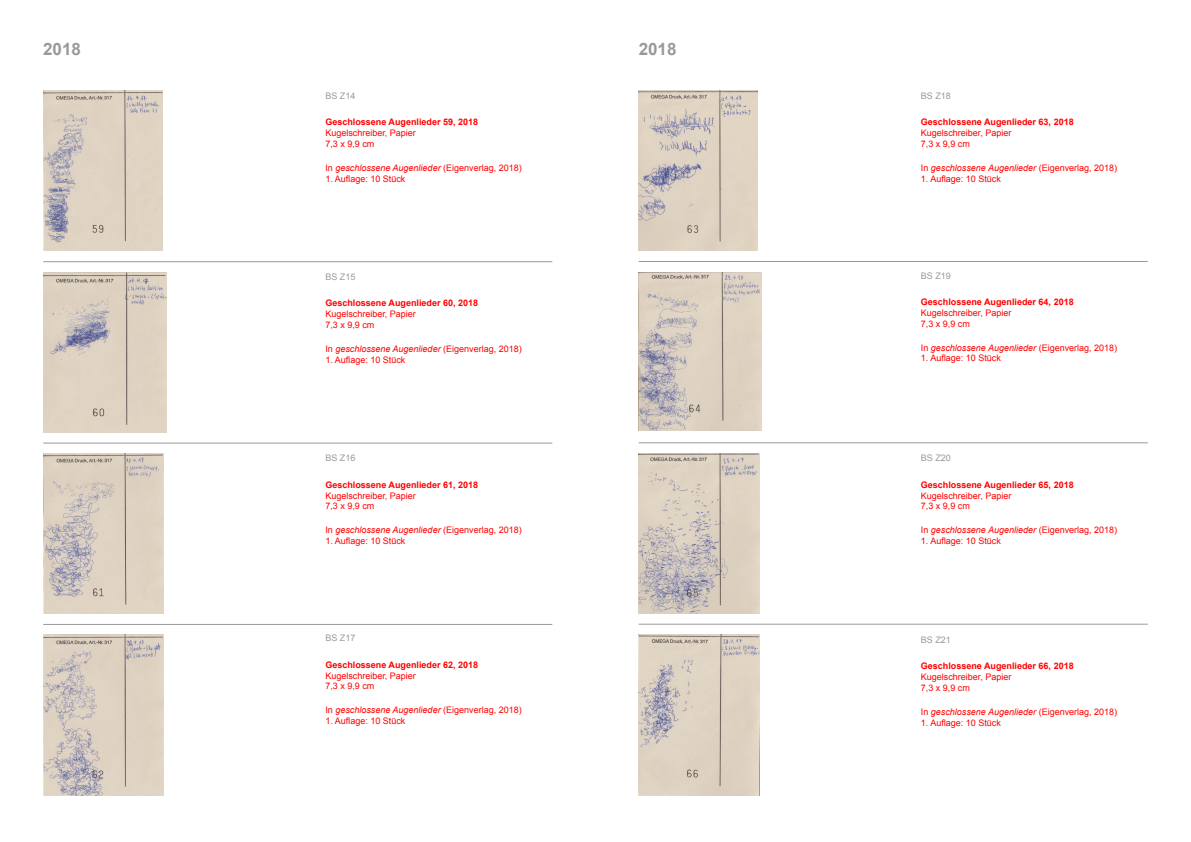
<style>
.page{position:relative;width:1191px;height:842px;background:#fff}
.page>*{position:absolute;margin:0;border:0;box-sizing:border-box;transform-origin:0 0}
.t1{font:700 17px "Arial";color:#999}
.t2{font:9px "Arial";color:#f00}
.t3{font:italic 9px "Arial";color:#f00}
.t4{font:700 9px "Arial";color:#f00}
.t5{font:9px "Arial";color:#999}
.s1{font-style:normal}
</style>
<div class="page">
<img style="left:638px;top:91px;width:119px;height:159px">
<img style="left:43px;top:91px;width:119px;height:159px">
<img style="left:638px;top:453px;width:121px;height:161px">
<img style="left:43px;top:453px;width:121px;height:160px">
<img style="left:638px;top:635px;width:121px;height:160px">
<img style="left:43px;top:635px;width:121px;height:160px">
<img style="left:638px;top:272px;width:123px;height:158px">
<img style="left:43px;top:272px;width:123px;height:160px">
<hr style="left:638px;top:261px;width:509px;height:1px;background:#999">
<hr style="left:638px;top:443px;width:509px;height:1px;background:#999">
<hr style="left:638px;top:624px;width:509px;height:1px;background:#999">
<hr style="left:43px;top:262px;width:509px;height:1px;background:#999">
<hr style="left:43px;top:443px;width:509px;height:1px;background:#999">
<hr style="left:43px;top:624px;width:509px;height:1px;background:#999">
<p class="t1" style="left:43px;top:38px;width:39px">2018</p>
<p class="t1" style="left:638px;top:38px;width:39px">2018</p>
<p class="t5" style="left:325px;top:90px;width:32px">BS Z14</p>
<p class="t4" style="left:325px;top:116px;width:154px">Geschlossene Augenlieder 59, 2018</p>
<p class="t2" style="left:325px;top:127px;width:92px">Kugelschreiber, Papier</p>
<p class="t2" style="left:325px;top:138px;width:51px">7,3 x 9,9 cm</p>
<p class="t3" style="left:325px;top:162px;width:198px"><span class="s1">In</span> geschlossene Augenlieder <span class="s1">(Eigenverlag, 2018)</span></p>
<p class="t2" style="left:325px;top:172px;width:82px">1. Auflage: 10 Stück</p>
<p class="t5" style="left:325px;top:271px;width:32px">BS Z15</p>
<p class="t4" style="left:325px;top:297px;width:154px">Geschlossene Augenlieder 60, 2018</p>
<p class="t2" style="left:325px;top:308px;width:92px">Kugelschreiber, Papier</p>
<p class="t2" style="left:325px;top:319px;width:51px">7,3 x 9,9 cm</p>
<p class="t3" style="left:325px;top:343px;width:198px"><span class="s1">In</span> geschlossene Augenlieder <span class="s1">(Eigenverlag, 2018)</span></p>
<p class="t2" style="left:325px;top:354px;width:82px">1. Auflage: 10 Stück</p>
<p class="t5" style="left:325px;top:452px;width:32px">BS Z16</p>
<p class="t4" style="left:325px;top:479px;width:154px">Geschlossene Augenlieder 61, 2018</p>
<p class="t2" style="left:325px;top:490px;width:92px">Kugelschreiber, Papier</p>
<p class="t2" style="left:325px;top:500px;width:51px">7,3 x 9,9 cm</p>
<p class="t3" style="left:325px;top:524px;width:198px"><span class="s1">In</span> geschlossene Augenlieder <span class="s1">(Eigenverlag, 2018)</span></p>
<p class="t2" style="left:325px;top:535px;width:82px">1. Auflage: 10 Stück</p>
<p class="t5" style="left:325px;top:632px;width:32px">BS Z17</p>
<p class="t4" style="left:325px;top:659px;width:154px">Geschlossene Augenlieder 62, 2018</p>
<p class="t2" style="left:325px;top:669px;width:92px">Kugelschreiber, Papier</p>
<p class="t2" style="left:325px;top:680px;width:51px">7,3 x 9,9 cm</p>
<p class="t3" style="left:325px;top:704px;width:198px"><span class="s1">In</span> geschlossene Augenlieder <span class="s1">(Eigenverlag, 2018)</span></p>
<p class="t2" style="left:325px;top:715px;width:82px">1. Auflage: 10 Stück</p>
<p class="t5" style="left:921px;top:90px;width:32px">BS Z18</p>
<p class="t4" style="left:921px;top:116px;width:154px">Geschlossene Augenlieder 63, 2018</p>
<p class="t2" style="left:921px;top:127px;width:92px">Kugelschreiber, Papier</p>
<p class="t2" style="left:921px;top:138px;width:51px">7,3 x 9,9 cm</p>
<p class="t3" style="left:921px;top:162px;width:198px"><span class="s1">In</span> geschlossene Augenlieder <span class="s1">(Eigenverlag, 2018)</span></p>
<p class="t2" style="left:921px;top:172px;width:82px">1. Auflage: 10 Stück</p>
<p class="t5" style="left:921px;top:270px;width:32px">BS Z19</p>
<p class="t4" style="left:921px;top:296px;width:154px">Geschlossene Augenlieder 64, 2018</p>
<p class="t2" style="left:921px;top:307px;width:92px">Kugelschreiber, Papier</p>
<p class="t2" style="left:921px;top:318px;width:51px">7,3 x 9,9 cm</p>
<p class="t3" style="left:921px;top:342px;width:198px"><span class="s1">In</span> geschlossene Augenlieder <span class="s1">(Eigenverlag, 2018)</span></p>
<p class="t2" style="left:921px;top:352px;width:82px">1. Auflage: 10 Stück</p>
<p class="t5" style="left:921px;top:452px;width:32px">BS Z20</p>
<p class="t4" style="left:921px;top:479px;width:154px">Geschlossene Augenlieder 65, 2018</p>
<p class="t2" style="left:921px;top:490px;width:92px">Kugelschreiber, Papier</p>
<p class="t2" style="left:921px;top:500px;width:51px">7,3 x 9,9 cm</p>
<p class="t3" style="left:921px;top:524px;width:198px"><span class="s1">In</span> geschlossene Augenlieder <span class="s1">(Eigenverlag, 2018)</span></p>
<p class="t2" style="left:921px;top:535px;width:82px">1. Auflage: 10 Stück</p>
<p class="t5" style="left:921px;top:634px;width:32px">BS Z21</p>
<p class="t4" style="left:921px;top:660px;width:154px">Geschlossene Augenlieder 66, 2018</p>
<p class="t2" style="left:921px;top:671px;width:92px">Kugelschreiber, Papier</p>
<p class="t2" style="left:921px;top:682px;width:51px">7,3 x 9,9 cm</p>
<p class="t3" style="left:921px;top:706px;width:198px"><span class="s1">In</span> geschlossene Augenlieder <span class="s1">(Eigenverlag, 2018)</span></p>
<p class="t2" style="left:921px;top:716px;width:82px">1. Auflage: 10 Stück</p>
</div>
